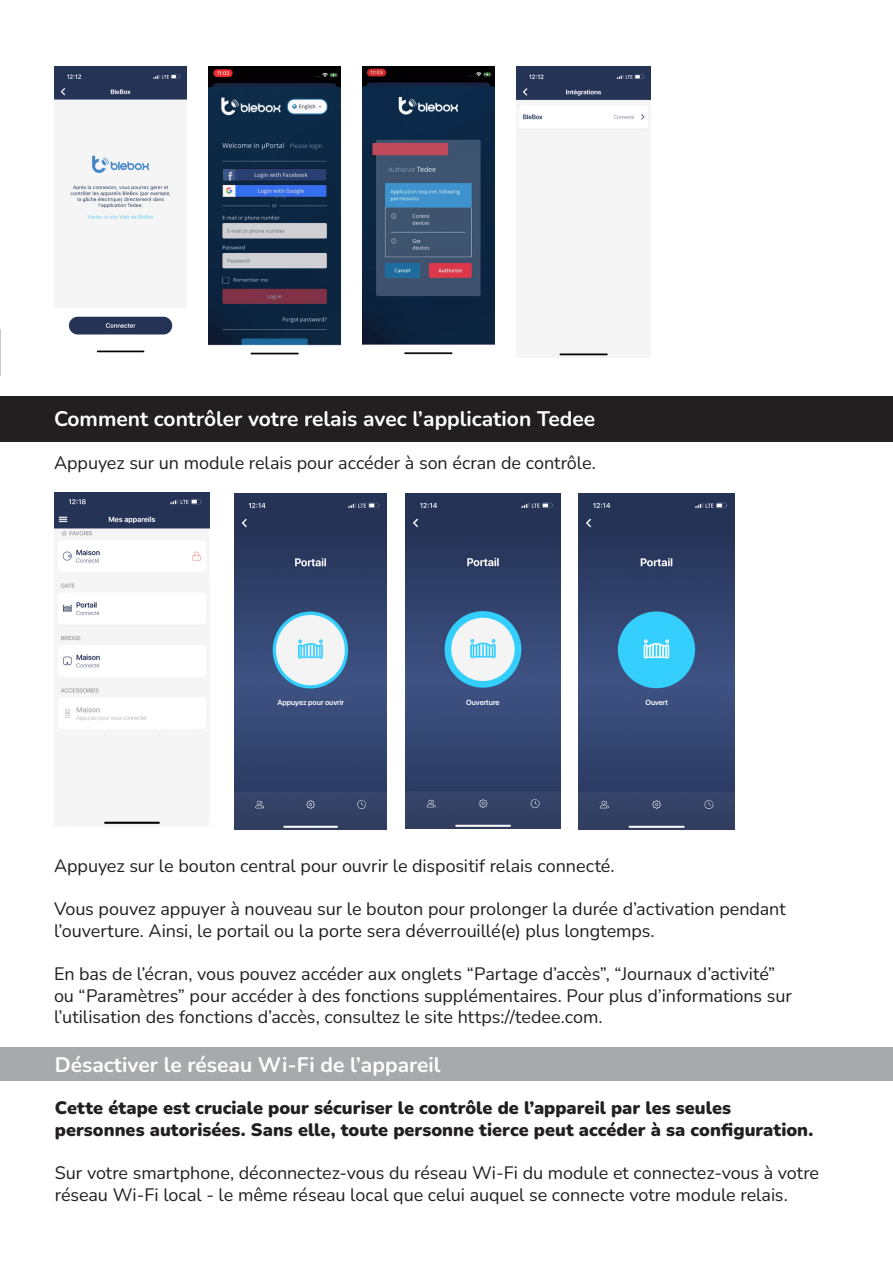
<style>
.page{position:relative;width:893px;height:1263px;background:#fff}
.page>*{position:absolute;margin:0;border:0;box-sizing:border-box;transform-origin:0 0}
.t1{font:700 21px "Nunito";color:#fff}
.t2{font:18px/21.6px "Nunito";letter-spacing:-.005em;color:#231f20}
.t3{font:900 18px/21.6px "Nunito";color:#231f20}
.t4{font:600 7.5px "SF Pro Display";color:#fff}
</style>
<div class="page">
<div style="left:1px;top:1047px;width:892px;height:34px;background:#a8a9ad"></div>
<img style="left:208px;top:67px;width:133px;height:287px">
<img style="left:54px;top:67px;width:133px;height:286px">
<img style="left:362px;top:67px;width:133px;height:287px">
<img style="left:516px;top:67px;width:135px;height:289px">
<div style="left:373px;top:144px;width:74px;height:11px;background:#c04a5b"></div>
<div style="left:0;top:396px;width:893px;height:46px;background:#231f20"></div>
<img style="left:54px;top:492px;width:156px;height:333px">
<img style="left:235px;top:494px;width:152px;height:335px">
<img style="left:405px;top:494px;width:155px;height:334px">
<img style="left:579px;top:494px;width:155px;height:336px">
<h2 class="t1" style="left:54px;top:404px;width:543px">Comment contrôler votre relais avec l’application Tedee</h2>
<p class="t2" style="left:54px;top:451px;width:543px">Appuyez sur un module relais pour accéder à son écran de contrôle.</p>
<p class="t4" style="left:277px;top:697px;width:68px">Appuyez pour ouvrir</p>
<p class="t4" style="left:466px;top:697px;width:35px">Ouverture</p>
<p class="t4" style="left:645px;top:697px;width:24px">Ouvert</p>
<p class="t2" style="left:54px;top:854px;width:562px">Appuyez sur le bouton central pour ouvrir le dispositif relais connecté.</p>
<p class="t2" style="left:54px;top:897px;width:733px">Vous pouvez appuyer à nouveau sur le bouton pour prolonger la durée d’activation pendant l’ouverture. Ainsi, le portail ou la porte sera déverrouillé(e) plus longtemps.</p>
<p class="t2" style="left:54px;top:962px;width:739px">En bas de l’écran, vous pouvez accéder aux onglets “Partage d’accès”, “Journaux d’activité” ou “Paramètres” pour accéder à des fonctions supplémentaires. Pour plus d’informations sur l’utilisation des fonctions d’accès, consultez le site https://tedee.com.</p>
<h2 class="t1" style="left:55px;top:1050px;width:387px">Désactiver le réseau Wi-Fi de l’appareil</h2>
<p class="t3" style="left:55px;top:1097px;width:760px">Cette étape est cruciale pour sécuriser le contrôle de l’appareil par les seules personnes autorisées. Sans elle, toute personne tierce peut accéder à sa configuration.</p>
<p class="t2" style="left:55px;top:1161px;width:766px">Sur votre smartphone, déconnectez-vous du réseau Wi-Fi du module et connectez-vous à votre réseau Wi-Fi local - le même réseau local que celui auquel se connecte votre module relais.</p>
</div>
